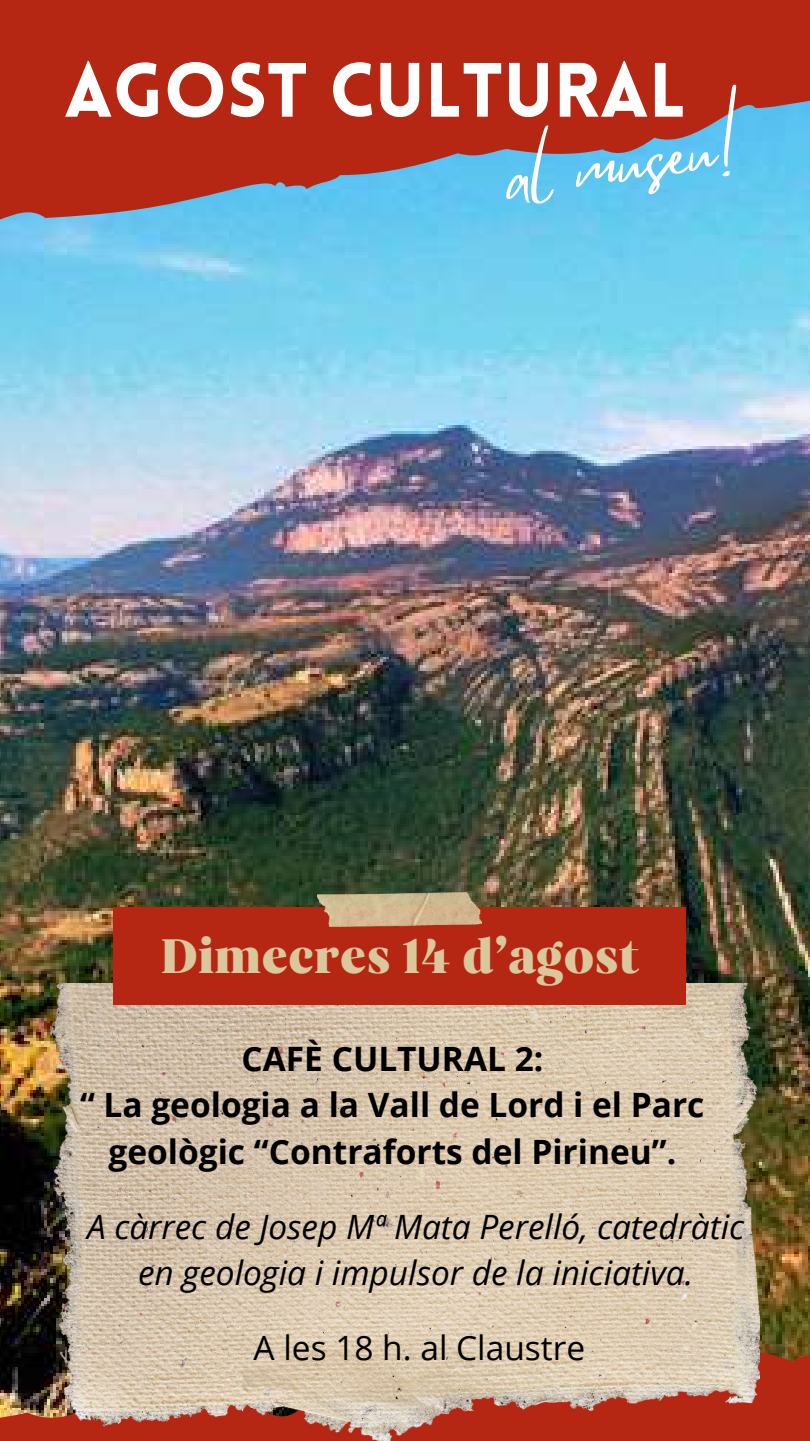
<style>
.page{position:relative;width:810px;height:1441px;background:#fff}
.page>*{position:absolute;margin:0;border:0;box-sizing:border-box;transform-origin:0 0}
.t1{font:900 75.2px "Lovelo";color:#fff}
.t2{font:67.3px "Mistrully";color:#fff}
.t3{font:49.5px "Carelia Upright";color:#dac79c}
.t4{font:700 33.5px/46.8px "Open Sans";color:#000;text-align:center}
.t5{font:italic 33.5px/46.8px "Open Sans";color:#000;text-align:center}
.t6{font:33.5px "Open Sans";color:#000}
</style>
<div class="page">
<div style="left:0;top:0;width:810px;height:1440px;background:#b52613"></div>
<img style="left:0;top:100px;width:810px;height:1318px">
<img style="left:51px;top:983px;width:708px;height:457px">
<div style="left:113px;top:906px;width:573px;height:98px;background:#b52613"></div>
<img style="left:318px;top:892px;width:164px;height:34px">
<h1 class="t1" style="left:64px;top:60px;width:624px">AGOST CULTURAL</h1>
<h2 class="t2" style="left:496px;top:127px;width:248px;rotate:-9deg">al museu!</h2>
<h3 class="t3" style="left:160px;top:927px;width:480px">Dimecres 14 d’agost</h3>
<p class="t4" style="left:80px;top:1034px;width:626px">CAFÈ CULTURAL 2:<br>“ La geologia a la Vall de Lord i el Parc geològic “Contraforts del Pirineu”.</p>
<p class="t5" style="left:87px;top:1201px;width:659px">A càrrec de Josep Mª Mata Perelló, catedràtic en geologia i impulsor de la iniciativa.</p>
<p class="t6" style="left:254px;top:1323px;width:333px">A les 18 h. al Claustre</p>
</div>
